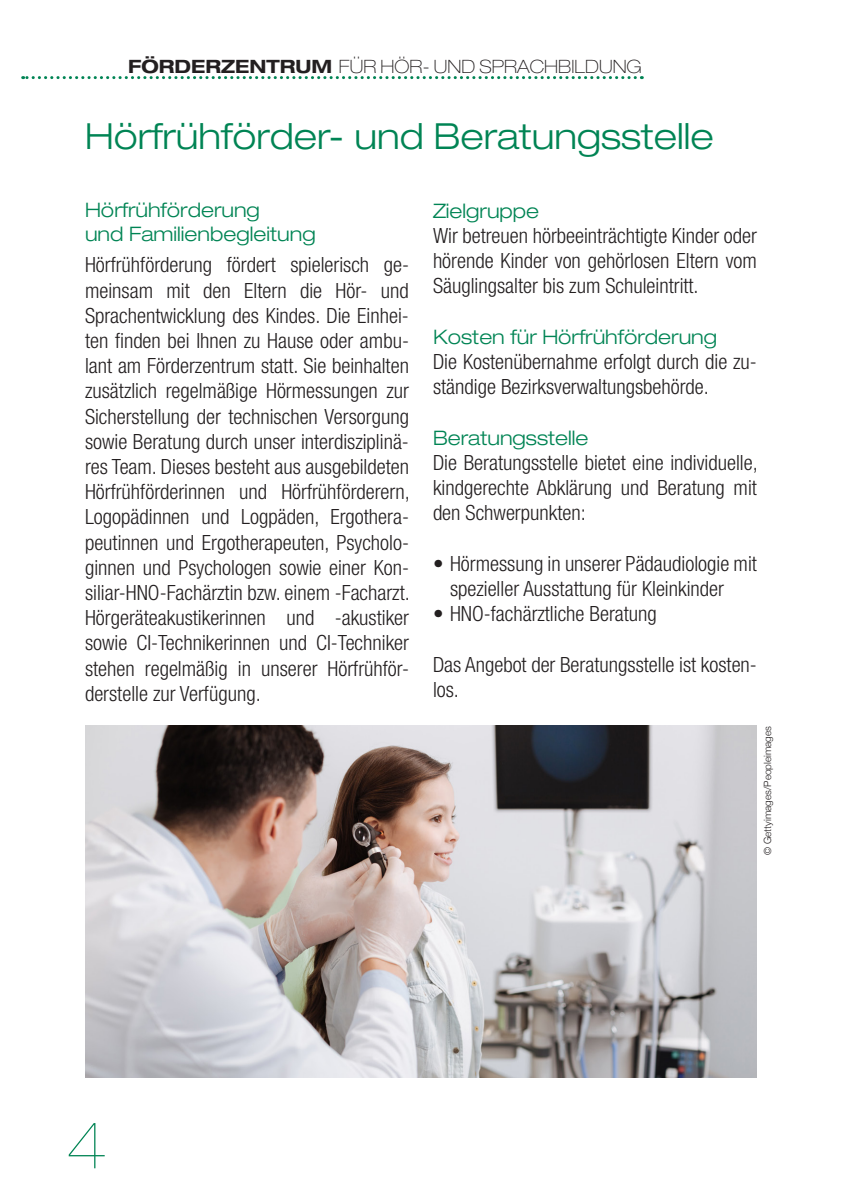
<style>
.page{position:relative;width:842px;height:1191px;background:#fff}
.page>*{position:absolute;margin:0;border:0;box-sizing:border-box;transform-origin:0 0}
.t1{font:200 expanded 64.2px "Helvetica Neue LT Pro";color:#008454}
.t2{font:300 expanded 36px "Helvetica Neue LT Pro";color:#008454}
.t3{font:300 condensed 21px/25.2px "Helvetica Neue LT Pro";color:#231f20;text-align:justify}
.t4{font:300 expanded 20px/24px "Helvetica Neue LT Pro";color:#008454}
.t5{font:100 expanded 18.4px "Helvetica Neue LT Pro";color:#231f20}
.t6{font:300 10px "Helvetica Neue";color:#231f20}
.s1{font-weight:700}
</style>
<div class="page">
<svg style="left:23px;top:76px;width:612px;height:3px"></svg>
<img style="left:85px;top:726px;width:672px;height:351px">
<p class="t5" style="left:128px;top:56px;width:515px"><span class="s1">FÖRDERZENTRUM</span> FÜR HÖR- UND SPRACHBILDUNG</p>
<h2 class="t2" style="left:85px;top:114px;width:630px">Hörfrühförder- und Beratungsstelle</h2>
<p class="t4" style="left:85px;top:198px;width:232px">Hörfrühförderung<br>und Familienbegleitung</p>
<p class="t3" style="left:85px;top:252px;width:326px">Hörfrühförderung fördert spielerisch ge&shy;meinsam mit den Eltern die Hör- und Sprachentwicklung des Kindes. Die Einhei&shy;ten finden bei Ihnen zu Hause oder ambu&shy;lant am Förderzentrum statt. Sie beinhalten zusätzlich regelmäßige Hörmessungen zur Sicherstellung der technischen Versorgung sowie Beratung durch unser interdisziplinä&shy;res Team. Dieses besteht aus ausgebildeten Hörfrühförderinnen und Hörfrühförderern, Logopädinnen und Logpäden, Ergothera&shy;peutinnen und Ergotherapeuten, Psycholo&shy;ginnen und Psychologen sowie einer Kon&shy;siliar-HNO-Fachärztin bzw. einem -Facharzt.<br>Hörgeräteakustikerinnen und -akustiker sowie CI-Technikerinnen und CI-Techniker stehen regelmäßig in unserer Hörfrühför&shy;derstelle zur Verfügung.</p>
<p class="t4" style="left:433px;top:198px;width:108px">Zielgruppe</p>
<p class="t3" style="left:433px;top:223px;width:325px">Wir betreuen hörbeeinträchtigte Kinder oder hörende Kinder von gehörlosen Eltern vom Säuglingsalter bis zum Schuleintritt.</p>
<p class="t4" style="left:433px;top:324px;width:286px">Kosten für Hörfrühförderung</p>
<p class="t3" style="left:433px;top:349px;width:325px">Die Kostenübernahme erfolgt durch die zu&shy;ständige Bezirksverwaltungsbehörde.</p>
<p class="t4" style="left:433px;top:425px;width:157px">Beratungsstelle</p>
<p class="t3" style="left:433px;top:450px;width:326px">Die Beratungsstelle bietet eine individuelle, kindgerechte Abklärung und Beratung mit den Schwerpunkten:</p>
<p class="t3" style="left:450px;top:550px;width:308px;text-indent:-17px">• Hörmessung in unserer Pädaudiologie mit spezieller Ausstattung für Kleinkinder</p>
<p class="t3" style="left:433px;top:601px;width:225px">• HNO-fachärztliche Beratung</p>
<p class="t3" style="left:433px;top:651px;width:325px">Das Angebot der Beratungsstelle ist kosten&shy;los.</p>
<p class="t6" style="left:759px;top:855px;width:130px;rotate:-90deg">© Gettyimages/Peopleimages</p>
<h1 class="t1" style="left:66px;top:1107px;width:43px">4</h1>
</div>
